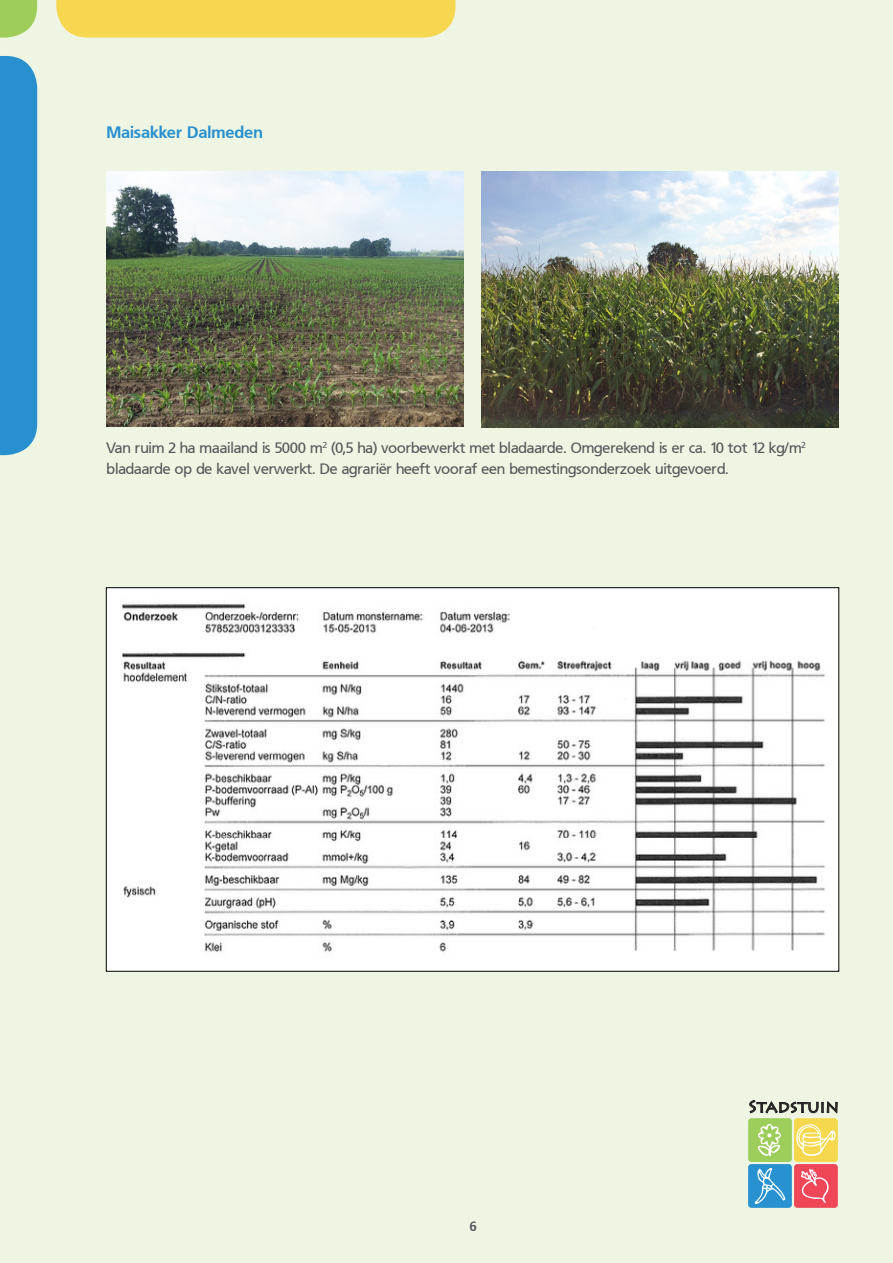
<style>
.page{position:relative;width:893px;height:1263px;background:#eef6e3}
.page>*{position:absolute;margin:0;border:0;box-sizing:border-box;transform-origin:0 0}
.t1{font:16.8px "Lithos Pro";color:#231f20}
.t2{font:700 16.5px "Frutiger PFL";color:#2890cf}
.t3{font:15px/21px "Frutiger PFL";color:#57585a}
.t4{font:700 13.5px "Frutiger PFL";color:#57585a}
</style>
<div class="page">
<svg style="left:0;top:0;width:37px;height:38px"></svg>
<div style="left:56px;top:0;width:399px;height:38px;background:#f6d74f"></div>
<div style="left:0;top:56px;width:37px;height:399px;background:#2890cf"></div>
<svg style="left:748px;top:1100px;width:90px;height:108px"></svg>
<img style="left:106px;top:171px;width:357px;height:256px">
<img style="left:482px;top:172px;width:357px;height:255px">
<div style="left:106px;top:588px;width:733px;height:383px;background:#fff"></div>
<img style="left:122px;top:603px;width:703px;height:349px">
<p class="t2" style="left:106px;top:122px;width:158px">Maisakker Dalmeden</p>
<p class="t3" style="left:106px;top:437px;width:701px">Van ruim 2 ha maailand is 5000 m<sup>2</sup> (0,5 ha) voorbewerkt met bladaarde. Omgerekend is er ca. 10 tot 12 kg/m<sup>2 </sup>bladaarde op de kavel verwerkt. De agrariër heeft vooraf een bemestingsonderzoek uitgevoerd.</p>
<p class="t4" style="left:469px;top:1217px;width:9px">6</p>
<p class="t1" style="left:748px;top:1097px;width:92px">Stadstuin</p>
</div>
